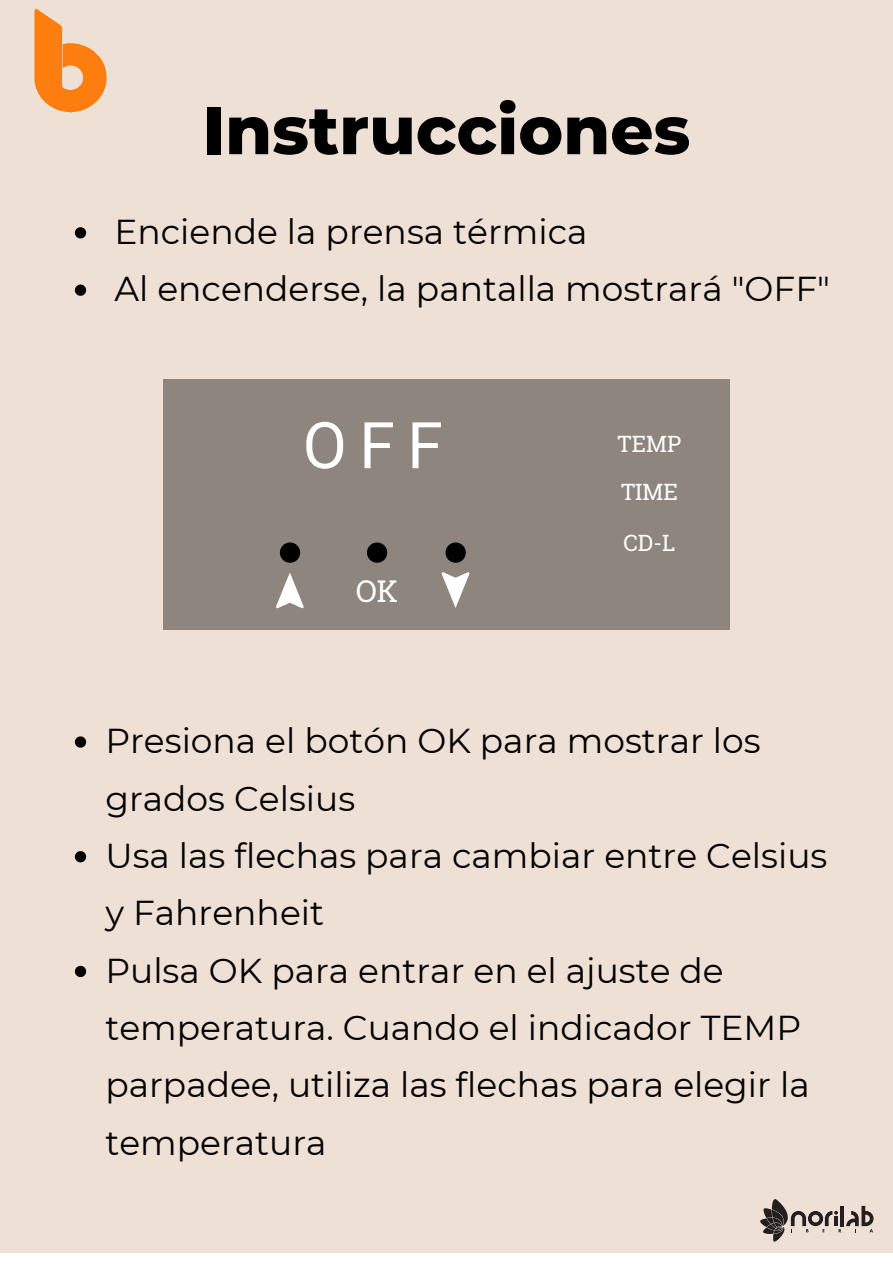
<style>
.page{position:relative;width:893px;height:1264px;background:#fff}
.page>*{position:absolute;margin:0;border:0;box-sizing:border-box;transform-origin:0 0}
.t1{font:800 67.5px "Montserrat";color:#000}
.t2{font:64.5px "Roboto";color:#fff}
.t3{font:34.5px/57.3px "Montserrat";color:#000}
.t4{font:30px "Roboto Slab";color:#fff}
.t5{font:22.5px/48.2px "Roboto Slab";color:#fff}
</style>
<div class="page">
<div style="left:0;top:0;width:892px;height:1252px;background:#eee0d5"></div>
<img style="left:34px;top:8px;width:73px;height:105px">
<div style="left:163px;top:379px;width:566px;height:250px;background:#8d857e"></div>
<svg style="left:441px;top:572px;width:28px;height:36px"></svg>
<svg style="left:280px;top:542px;width:20px;height:20px"></svg>
<svg style="left:75px;top:227px;width:11px;height:11px"></svg>
<svg style="left:75px;top:284px;width:11px;height:12px"></svg>
<svg style="left:367px;top:542px;width:20px;height:20px"></svg>
<svg style="left:445px;top:542px;width:21px;height:20px"></svg>
<svg style="left:276px;top:572px;width:28px;height:36px"></svg>
<svg style="left:75px;top:736px;width:11px;height:11px"></svg>
<svg style="left:75px;top:851px;width:11px;height:11px"></svg>
<svg style="left:75px;top:965px;width:11px;height:12px"></svg>
<svg style="left:760px;top:1199px;width:113px;height:42px"></svg>
<h1 class="t1" style="left:202px;top:81px;width:489px">Instrucciones</h1>
<p class="t3" style="left:114px;top:202px;width:717px">Enciende la prensa térmica<br>Al encenderse, la pantalla mostrará "OFF"</p>
<h2 class="t2" style="left:302px;top:400px;width:142px">OFF</h2>
<p class="t4" style="left:356px;top:570px;width:44px">OK</p>
<p class="t5" style="left:617px;top:419px;width:65px">TEMP<br>TIME</p>
<p class="t5" style="left:623px;top:519px;width:53px">CD-L</p>
<p class="t3" style="left:105px;top:711px;width:723px">Presiona el botón OK para mostrar los grados Celsius<br>Usa las flechas para cambiar entre Celsius y Fahrenheit<br>Pulsa OK para entrar en el ajuste de temperatura. Cuando el indicador TEMP parpadee, utiliza las flechas para elegir la temperatura</p>
</div>
